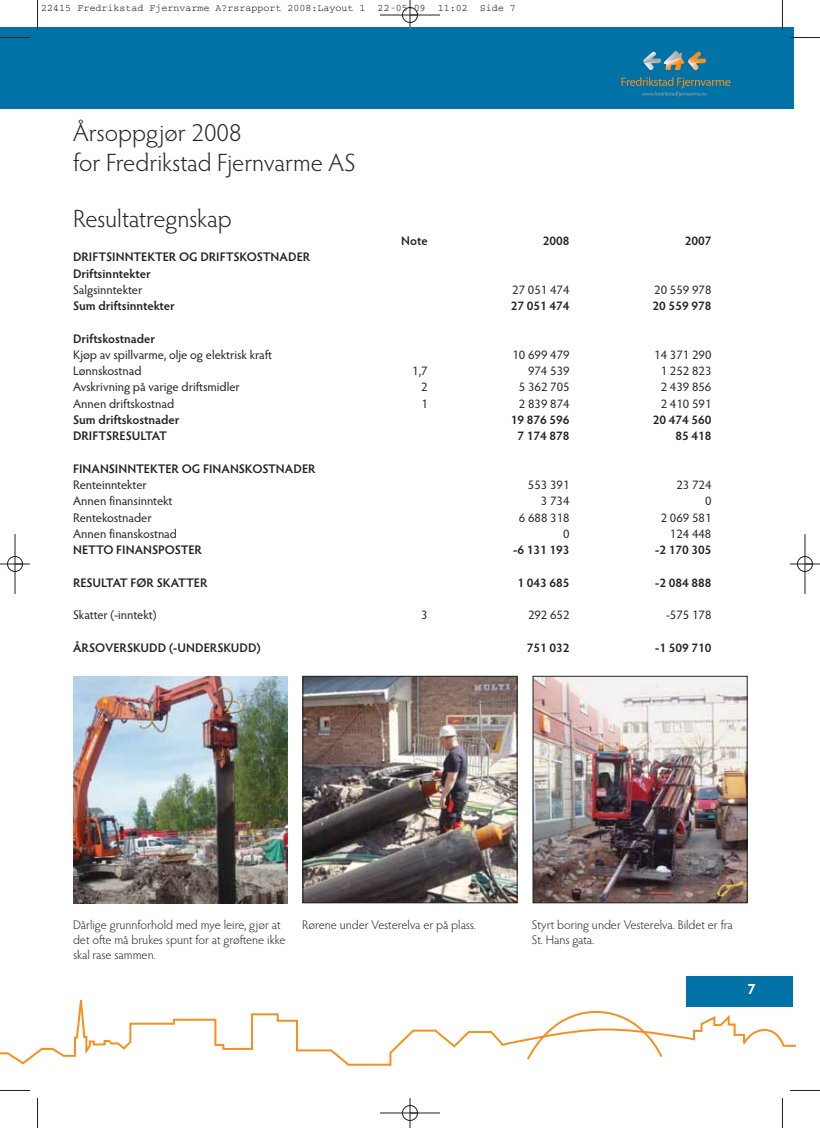
<style>
.page{position:relative;width:820px;height:1128px;background:#fff}
.page>*{position:absolute;margin:0;border:0;box-sizing:border-box;transform-origin:0 0}
.t1{font:300 25px/30px "Hypatia Sans Pro";color:#231f20}
.t2{font:700 15px "Hypatia Sans Pro";color:#fff}
.t3{font:12.5px "Hypatia Sans Pro";color:#231f20}
.t4{font:600 12.5px/16.2px "Hypatia Sans Pro";color:#231f20}
.t5{font:300 12.5px/15px "Hypatia Sans Pro";color:#231f20}
.t6{font:10px "Courier";color:#231f20}
</style>
<div class="page">
<svg style="left:0;top:996px;width:796px;height:70px"></svg>
<svg style="left:525px;top:1009px;width:138px;height:52px"></svg>
<div style="left:686px;top:976px;width:106px;height:30px;background:#0072a6"></div>
<div style="left:0;top:27px;width:792px;height:81px;background:#0072a6"></div>
<svg style="left:621px;top:50px;width:109px;height:47px"></svg>
<img style="left:73px;top:676px;width:214px;height:227px">
<img style="left:304px;top:678px;width:211px;height:223px">
<div style="left:302px;top:676px;width:215px;height:227px;border:1px solid #231f20"></div>
<img style="left:534px;top:678px;width:211px;height:223px">
<div style="left:532px;top:676px;width:215px;height:227px;border:1px solid #231f20"></div>
<hr style="left:37px;top:0;width:1px;height:30px;background:#231f20">
<hr style="left:0;top:37px;width:30px;height:1px;background:#231f20">
<hr style="left:781px;top:0;width:1px;height:30px;background:#231f20">
<hr style="left:789px;top:37px;width:30px;height:1px;background:#231f20">
<hr style="left:37px;top:1097px;width:1px;height:30px;background:#231f20">
<hr style="left:0;top:1090px;width:30px;height:1px;background:#231f20">
<hr style="left:781px;top:1097px;width:1px;height:30px;background:#231f20">
<hr style="left:789px;top:1090px;width:30px;height:1px;background:#231f20">
<hr style="left:380px;top:15px;width:60px;height:1px;background:#231f20">
<hr style="left:380px;top:1112px;width:60px;height:1px;background:#231f20">
<hr style="left:15px;top:534px;width:1px;height:60px;background:#231f20">
<hr style="left:804px;top:534px;width:1px;height:60px;background:#231f20">
<hr style="left:409px;top:0;width:1px;height:30px;background:#231f20">
<hr style="left:409px;top:1097px;width:1px;height:30px;background:#231f20">
<hr style="left:0;top:563px;width:30px;height:1px;background:#231f20">
<hr style="left:789px;top:563px;width:30px;height:1px;background:#231f20">
<div style="left:402px;top:7px;width:15px;height:16px;border:1px solid #231f20;border-radius:50%"></div>
<div style="left:402px;top:1105px;width:15px;height:15px;border:1px solid #231f20;border-radius:50%"></div>
<div style="left:7px;top:556px;width:16px;height:15px;border:1px solid #231f20;border-radius:50%"></div>
<div style="left:796px;top:556px;width:16px;height:15px;border:1px solid #231f20;border-radius:50%"></div>
<p class="t6" style="left:41px;top:5px;width:475px">22415 Fredrikstad Fjernvarme A?rsrapport 2008:Layout 1 22-05-09 11:02 Side 7</p>
<h1 class="t1" style="left:73px;top:118px;width:284px">Årsoppgjør 2008<br>for Fredrikstad Fjernvarme AS</h1>
<h1 class="t1" style="left:73px;top:205px;width:160px">Resultatregnskap</h1>
<p class="t4" style="left:401px;top:233px;width:28px">Note</p>
<p class="t4" style="left:542px;top:233px;width:28px">2008</p>
<p class="t4" style="left:684px;top:233px;width:28px">2007</p>
<p class="t4" style="left:73px;top:249px;width:239px">DRIFTSINNTEKTER OG DRIFTSKOSTNADER<br>Driftsinntekter</p>
<p class="t3" style="left:73px;top:283px;width:71px">Salgsinntekter</p>
<p class="t3" style="left:512px;top:283px;width:59px">27 051 474</p>
<p class="t3" style="left:653px;top:283px;width:59px">20 559 978</p>
<p class="t4" style="left:73px;top:298px;width:103px">Sum driftsinntekter</p>
<p class="t4" style="left:510px;top:298px;width:60px">27 051 474</p>
<p class="t4" style="left:652px;top:298px;width:60px">20 559 978</p>
<p class="t4" style="left:73px;top:331px;width:84px">Driftskostnader</p>
<p class="t3" style="left:73px;top:348px;width:201px">Kjøp av spillvarme, olje og elektrisk kraft</p>
<p class="t3" style="left:512px;top:348px;width:59px">10 699 479</p>
<p class="t3" style="left:654px;top:348px;width:59px">14 371 290</p>
<p class="t3" style="left:73px;top:364px;width:70px">Lønnskostnad</p>
<p class="t3" style="left:412px;top:364px;width:17px">1,7</p>
<p class="t3" style="left:527px;top:364px;width:43px">974 539</p>
<p class="t3" style="left:660px;top:364px;width:52px">1 252 823</p>
<p class="t3" style="left:73px;top:381px;width:168px">Avskrivning på varige driftsmidler</p>
<p class="t3" style="left:421px;top:381px;width:8px">2</p>
<p class="t3" style="left:518px;top:381px;width:52px">5 362 705</p>
<p class="t3" style="left:660px;top:381px;width:52px">2 439 856</p>
<p class="t3" style="left:73px;top:397px;width:103px">Annen driftskostnad</p>
<p class="t3" style="left:421px;top:397px;width:8px">1</p>
<p class="t3" style="left:518px;top:397px;width:52px">2 839 874</p>
<p class="t3" style="left:660px;top:397px;width:52px">2 410 591</p>
<p class="t4" style="left:73px;top:412px;width:108px">Sum driftskostnader</p>
<p class="t4" style="left:510px;top:412px;width:60px">19 876 596</p>
<p class="t4" style="left:652px;top:412px;width:60px">20 474 560</p>
<p class="t4" style="left:73px;top:428px;width:95px">DRIFTSRESULTAT</p>
<p class="t4" style="left:517px;top:428px;width:54px">7 174 878</p>
<p class="t4" style="left:675px;top:428px;width:38px">85 418</p>
<p class="t4" style="left:73px;top:461px;width:244px">FINANSINNTEKTER OG FINANSKOSTNADER</p>
<p class="t3" style="left:73px;top:478px;width:75px">Renteinntekter</p>
<p class="t3" style="left:527px;top:478px;width:43px">553 391</p>
<p class="t3" style="left:676px;top:478px;width:37px">23 724</p>
<p class="t3" style="left:73px;top:494px;width:101px">Annen finansinntekt</p>
<p class="t3" style="left:540px;top:494px;width:30px">3 734</p>
<p class="t3" style="left:704px;top:494px;width:8px">0</p>
<p class="t3" style="left:73px;top:511px;width:80px">Rentekostnader</p>
<p class="t3" style="left:518px;top:511px;width:52px">6 688 318</p>
<p class="t3" style="left:660px;top:511px;width:52px">2 069 581</p>
<p class="t3" style="left:73px;top:527px;width:105px">Annen finanskostnad</p>
<p class="t3" style="left:563px;top:527px;width:8px">0</p>
<p class="t3" style="left:669px;top:527px;width:43px">124 448</p>
<p class="t4" style="left:73px;top:542px;width:131px">NETTO FINANSPOSTER</p>
<p class="t4" style="left:513px;top:542px;width:58px">-6 131 193</p>
<p class="t4" style="left:654px;top:542px;width:58px">-2 170 305</p>
<p class="t4" style="left:73px;top:574px;width:136px">RESULTAT FØR SKATTER</p>
<p class="t4" style="left:517px;top:574px;width:54px">1 043 685</p>
<p class="t4" style="left:654px;top:574px;width:58px">-2 084 888</p>
<p class="t3" style="left:73px;top:608px;width:85px">Skatter (-inntekt)</p>
<p class="t3" style="left:421px;top:608px;width:8px">3</p>
<p class="t3" style="left:527px;top:608px;width:43px">292 652</p>
<p class="t3" style="left:665px;top:608px;width:47px">-575 178</p>
<p class="t4" style="left:73px;top:639px;width:189px">ÅRSOVERSKUDD (-UNDERSKUDD)</p>
<p class="t4" style="left:526px;top:639px;width:44px">751 032</p>
<p class="t4" style="left:654px;top:639px;width:58px">-1 509 710</p>
<p class="t5" style="left:73px;top:917px;width:214px">Dårlige grunnforhold med mye leire, gjør at det ofte må brukes spunt for at grøftene ikke skal rase sammen.</p>
<p class="t5" style="left:302px;top:917px;width:175px">Rørene under Vesterelva er på plass.</p>
<p class="t5" style="left:531px;top:917px;width:202px">Styrt boring under Vesterelva. Bildet er fra<br>St. Hans gata.</p>
<p class="t2" style="left:747px;top:980px;width:10px">7</p>
</div>
